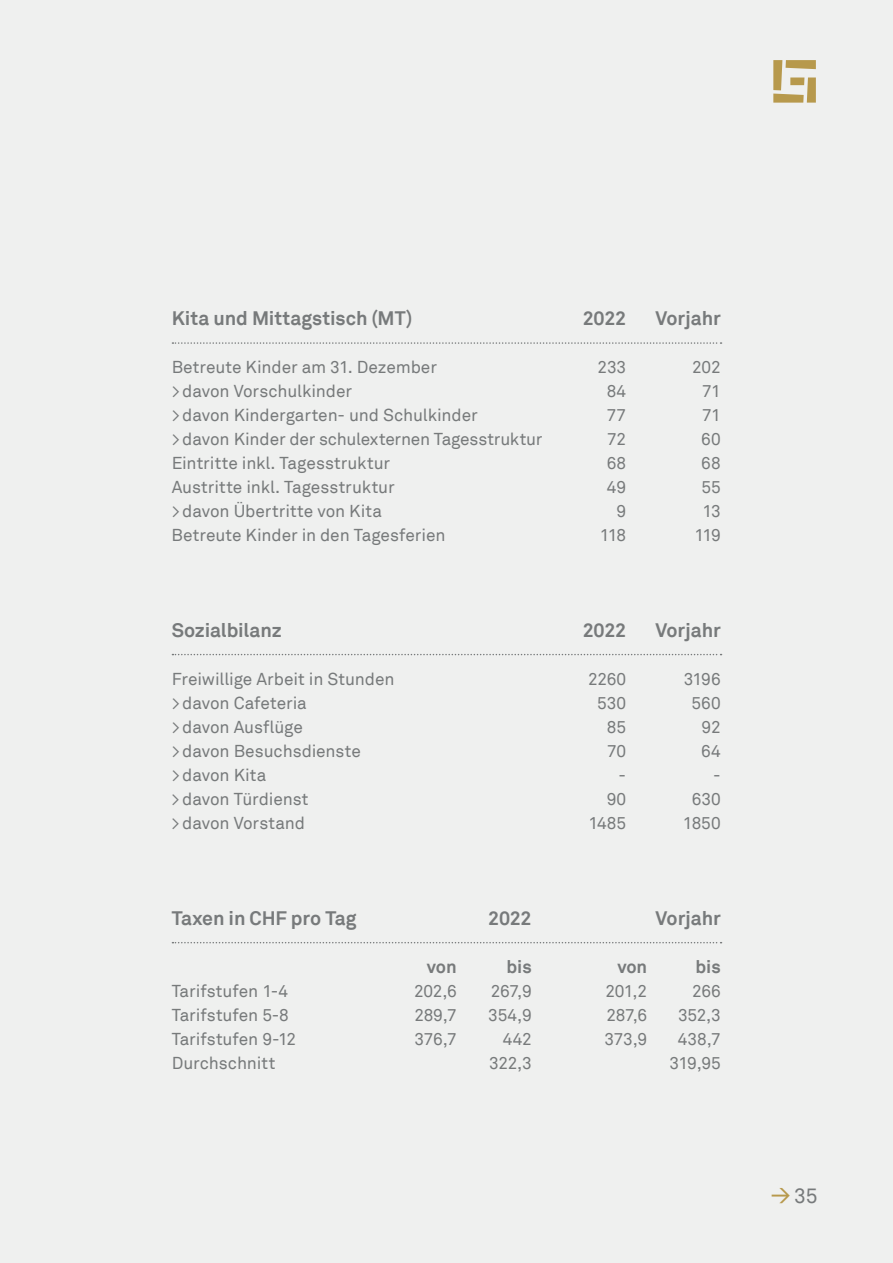
<style>
.page{position:relative;width:893px;height:1263px;background:#eff0ef}
.page>*{position:absolute;margin:0;border:0;box-sizing:border-box;transform-origin:0 0}
.t1{font:21px "Akkurat";color:#777a7b}
.t2{font:700 19.5px "Akkurat";letter-spacing:-.005em;color:#777a7b}
.t3{font:700 18px "Akkurat";letter-spacing:-.005em;color:#777a7b}
.t4{font:17.25px "Akkurat";letter-spacing:-.005em;color:#777a7b}
.s1{font-family:"DIN";font-weight:500;font-size:19.5px;color:#b7994c}
</style>
<div class="page">
<svg style="left:172px;top:342px;width:549px;height:2px"></svg>
<svg style="left:172px;top:654px;width:549px;height:1px"></svg>
<svg style="left:172px;top:942px;width:549px;height:1px"></svg>
<svg style="left:773px;top:60px;width:43px;height:43px"></svg>
<p class="t2" style="left:172px;top:305px;width:242px">Kita und Mittagstisch (MT)</p>
<p class="t2" style="left:583px;top:305px;width:45px">2022</p>
<p class="t2" style="left:655px;top:305px;width:67px">Vorjahr</p>
<p class="t4" style="left:172px;top:356px;width:267px">Betreute Kinder am 31. Dezember</p>
<p class="t4" style="left:598px;top:356px;width:30px">233</p>
<p class="t4" style="left:692px;top:356px;width:30px">202</p>
<p class="t4" style="left:172px;top:380px;width:182px">&gt;davon Vorschulkinder</p>
<p class="t4" style="left:607px;top:380px;width:21px">84</p>
<p class="t4" style="left:702px;top:380px;width:20px">71</p>
<p class="t4" style="left:172px;top:404px;width:308px">&gt;davon Kindergarten- und Schulkinder</p>
<p class="t4" style="left:607px;top:404px;width:21px">77</p>
<p class="t4" style="left:702px;top:404px;width:20px">71</p>
<p class="t4" style="left:172px;top:428px;width:372px">&gt; davon Kinder der schulexternen Tagesstruktur</p>
<p class="t4" style="left:607px;top:428px;width:20px">72</p>
<p class="t4" style="left:701px;top:428px;width:21px">60</p>
<p class="t4" style="left:172px;top:452px;width:220px">Eintritte inkl. Tagesstruktur</p>
<p class="t4" style="left:607px;top:452px;width:21px">68</p>
<p class="t4" style="left:701px;top:452px;width:21px">68</p>
<p class="t4" style="left:172px;top:476px;width:224px">Austritte inkl. Tagesstruktur</p>
<p class="t4" style="left:607px;top:476px;width:21px">49</p>
<p class="t4" style="left:701px;top:476px;width:21px">55</p>
<p class="t4" style="left:172px;top:500px;width:212px">&gt;davon Übertritte von Kita</p>
<p class="t4" style="left:616px;top:500px;width:11px">9</p>
<p class="t4" style="left:702px;top:500px;width:20px">13</p>
<p class="t4" style="left:172px;top:524px;width:275px">Betreute Kinder in den Tagesferien</p>
<p class="t4" style="left:600px;top:524px;width:28px">118</p>
<p class="t4" style="left:694px;top:524px;width:28px">119</p>
<p class="t2" style="left:172px;top:617px;width:112px">Sozialbilanz</p>
<p class="t2" style="left:583px;top:617px;width:45px">2022</p>
<p class="t2" style="left:655px;top:617px;width:67px">Vorjahr</p>
<p class="t4" style="left:172px;top:668px;width:224px">Freiwillige Arbeit in Stunden</p>
<p class="t4" style="left:588px;top:668px;width:40px">2260</p>
<p class="t4" style="left:684px;top:668px;width:39px">3196</p>
<p class="t4" style="left:172px;top:692px;width:137px">&gt;davon Cafeteria</p>
<p class="t4" style="left:597px;top:692px;width:30px">530</p>
<p class="t4" style="left:692px;top:692px;width:31px">560</p>
<p class="t4" style="left:172px;top:716px;width:133px">&gt;davon Ausflüge</p>
<p class="t4" style="left:607px;top:716px;width:21px">85</p>
<p class="t4" style="left:702px;top:716px;width:21px">92</p>
<p class="t4" style="left:172px;top:740px;width:191px">&gt;davon Besuchsdienste</p>
<p class="t4" style="left:607px;top:740px;width:20px">70</p>
<p class="t4" style="left:701px;top:740px;width:21px">64</p>
<p class="t4" style="left:172px;top:764px;width:96px">&gt;davon Kita</p>
<p class="t4" style="left:619px;top:764px;width:9px">-</p>
<p class="t4" style="left:713px;top:764px;width:9px">-</p>
<p class="t4" style="left:172px;top:788px;width:138px">&gt;davon Türdienst</p>
<p class="t4" style="left:607px;top:788px;width:21px">90</p>
<p class="t4" style="left:692px;top:788px;width:31px">630</p>
<p class="t4" style="left:172px;top:812px;width:135px">&gt;davon Vorstand</p>
<p class="t4" style="left:588px;top:812px;width:39px">1485</p>
<p class="t4" style="left:683px;top:812px;width:39px">1850</p>
<p class="t2" style="left:172px;top:905px;width:186px">Taxen in CHF pro Tag</p>
<p class="t2" style="left:488px;top:905px;width:45px">2022</p>
<p class="t2" style="left:655px;top:905px;width:67px">Vorjahr</p>
<p class="t3" style="left:427px;top:955px;width:31px">von</p>
<p class="t3" style="left:507px;top:955px;width:27px">bis</p>
<p class="t3" style="left:617px;top:955px;width:31px">von</p>
<p class="t3" style="left:696px;top:955px;width:27px">bis</p>
<p class="t4" style="left:172px;top:980px;width:118px">Tarifstufen 1-4</p>
<p class="t4" style="left:414px;top:980px;width:44px">202,6</p>
<p class="t4" style="left:491px;top:980px;width:43px">267,9</p>
<p class="t4" style="left:605px;top:980px;width:43px">201,2</p>
<p class="t4" style="left:692px;top:980px;width:30px">266</p>
<p class="t4" style="left:172px;top:1004px;width:119px">Tarifstufen 5-8</p>
<p class="t4" style="left:414px;top:1004px;width:44px">289,7</p>
<p class="t4" style="left:488px;top:1004px;width:45px">354,9</p>
<p class="t4" style="left:606px;top:1004px;width:42px">287,6</p>
<p class="t4" style="left:678px;top:1004px;width:44px">352,3</p>
<p class="t4" style="left:172px;top:1028px;width:126px">Tarifstufen 9-12</p>
<p class="t4" style="left:415px;top:1028px;width:44px">376,7</p>
<p class="t4" style="left:503px;top:1028px;width:31px">442</p>
<p class="t4" style="left:605px;top:1028px;width:44px">373,9</p>
<p class="t4" style="left:678px;top:1028px;width:45px">438,7</p>
<p class="t4" style="left:172px;top:1052px;width:105px">Durchschnitt</p>
<p class="t4" style="left:489px;top:1052px;width:44px">322,3</p>
<p class="t4" style="left:670px;top:1052px;width:53px">319,95</p>
<p class="t1" style="left:771px;top:1183px;width:48px"><span class="s1">&gt;</span>35</p>
</div>
